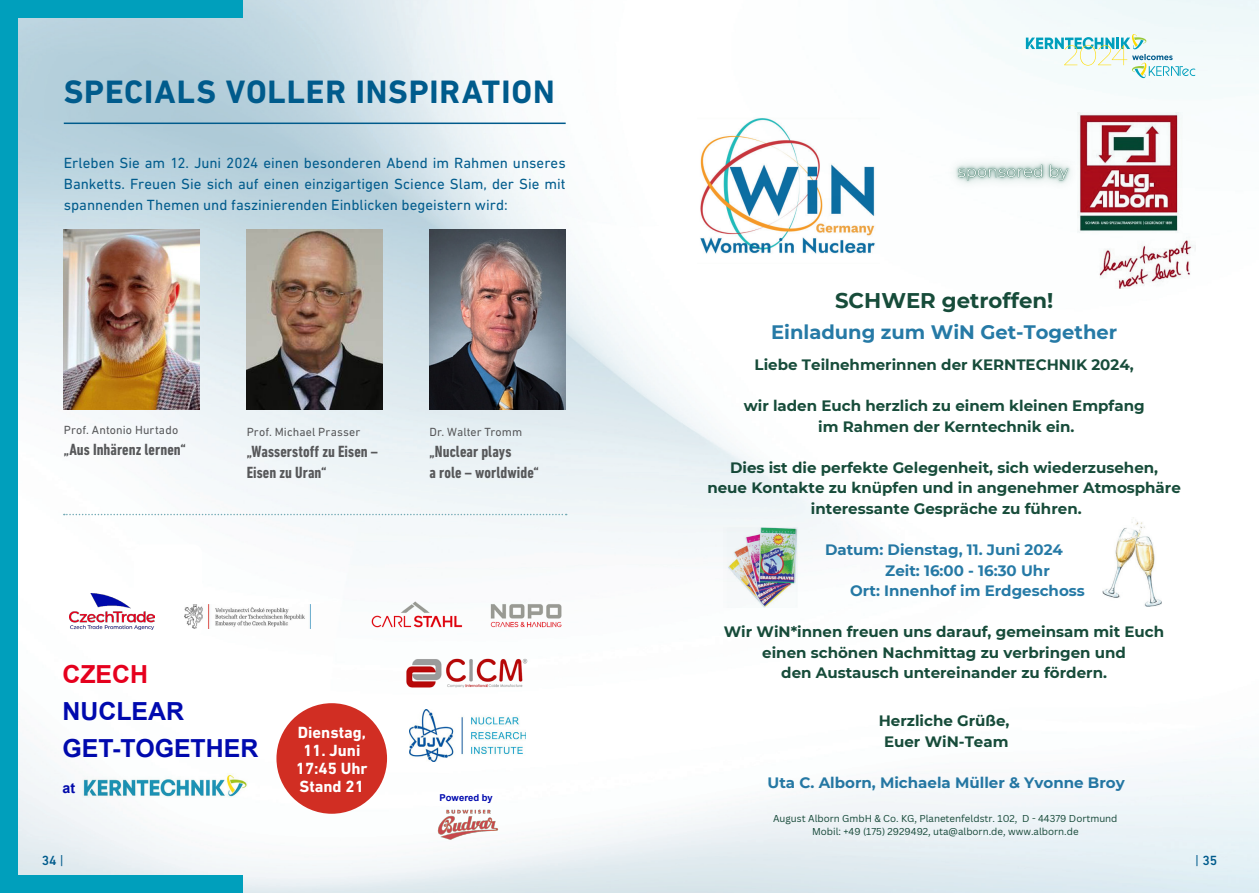
<style>
.page{position:relative;width:1259px;height:893px;background:#fff}
.page>*{position:absolute;margin:0;border:0;box-sizing:border-box;transform-origin:0 0}
.KT_Head_3_Programm_Bold{font:700 33px "DIN Next LT Pro";letter-spacing:.025em;color:#005b8c}
.t1{font:700 24.9px/36.8px "Arial";color:#000aaf}
.t2{font:700 24.9px "Arial";color:#e6001e}
.t3{font:700 21.3px "Montserrat";color:#174c3a}
.t4{font:700 19.5px "Montserrat";color:#267aa6}
.LaufText_LiBü_OHNE_ausrichten{font:700 condensed 16.5px/21px "DIN Next LT Pro";color:#57585a}
.t5{font:700 16.5px/18px "DIN Next LT Pro";color:#fff;text-align:center}
.t6{font:700 15px/20.5px "Montserrat";color:#174c3a;text-align:center}
.LaufText_LiBü_OHNE_ausrichten-2{font:15px/21px "DIN Next LT Pro";color:#005b8c;text-align:justify}
.t7{font:700 15px "Montserrat";color:#267aa6}
.t8{font:700 14.25px "Arial";color:#000aaf}
.t9{font:500 13.5px "DIN Next LT Pro";color:#005b8c}
.LaufText_LiBü_OHNE_ausrichten-3{font:12px "DIN Next LT Pro";letter-spacing:.01em;color:#57585a}
.t10{font:9.75px/13.5px "Canva Sans";color:#174c3a;text-align:center}
.t11{font:700 9.45px "Arial";color:#000aaf}
.s1{font-weight:400}
</style>
<div class="page">
<img style="left:17px;top:0;width:1242px;height:893px">
<div style="left:0;top:876px;width:242px;height:17px;background:#009fbc"></div>
<div style="left:0;top:0;width:242px;height:17px;background:#009fbc"></div>
<div style="left:0;top:0;width:17px;height:893px;background:#009fbc"></div>
<svg style="left:1026px;top:34px;width:169px;height:45px"></svg>
<hr style="left:64px;top:123px;width:502px;height:1px;background:#005b8c">
<div style="left:134px;top:544px;width:68px;height:94px;background:#fff;border-radius:9px"></div>
<div style="left:693px;top:103px;width:502px;height:738px;background:#fff"></div>
<img style="left:1077px;top:113px;width:117px;height:176px">
<img style="left:723px;top:527px;width:75px;height:81px">
<img style="left:1102px;top:517px;width:59px;height:89px">
<img style="left:700px;top:118px;width:175px;height:136px">
<img style="left:953px;top:140px;width:137px;height:64px">
<div style="left:25px;top:559px;width:569px;height:320px;background:#fff"></div>
<img style="left:69px;top:593px;width:85px;height:37px">
<img style="left:426px;top:809px;width:83px;height:69px">
<img style="left:184px;top:605px;width:126px;height:23px">
<img style="left:371px;top:601px;width:191px;height:27px">
<img style="left:406px;top:658px;width:122px;height:30px">
<img style="left:410px;top:710px;width:115px;height:52px">
<img style="left:83px;top:773px;width:164px;height:25px">
<svg style="left:64px;top:514px;width:503px;height:1px"></svg>
<img style="left:64px;top:229px;width:136px;height:180px">
<img style="left:247px;top:229px;width:136px;height:180px">
<img style="left:429px;top:229px;width:137px;height:180px">
<div style="left:276px;top:703px;width:111px;height:111px;background:#d12e23;border-radius:50%"></div>
<p class="KT_Head_3_Programm_Bold" style="left:64px;top:73px;width:492px">SPECIALS VOLLER INSPIRATION</p>
<p class="LaufText_LiBü_OHNE_ausrichten-2" style="left:64px;top:153px;width:503px">Erleben Sie am 12. Juni 2024 einen besonderen Abend im Rahmen unseres Banketts. Freuen Sie sich auf einen einzigartigen Science Slam, der Sie mit spannenden Themen und faszinierenden Einblicken begeistern wird:</p>
<p class="LaufText_LiBü_OHNE_ausrichten-3" style="left:64px;top:423px;width:116px">Prof. Antonio Hurtado</p>
<p class="LaufText_LiBü_OHNE_ausrichten" style="left:64px;top:439px;width:124px">„Aus Inhärenz lernen“</p>
<p class="LaufText_LiBü_OHNE_ausrichten-3" style="left:247px;top:425px;width:115px">Prof. Michael Prasser</p>
<p class="LaufText_LiBü_OHNE_ausrichten" style="left:247px;top:441px;width:133px">„Wasserstoff zu Eisen –<br>Eisen zu Uran“</p>
<p class="LaufText_LiBü_OHNE_ausrichten-3" style="left:429px;top:425px;width:94px">Dr. Walter Tromm</p>
<p class="LaufText_LiBü_OHNE_ausrichten" style="left:429px;top:441px;width:111px">„Nuclear plays<br>a role – worldwide“</p>
<h2 class="t2" style="left:62px;top:658px;width:87px">CZECH</h2>
<h2 class="t1" style="left:62px;top:694px;width:197px">NUCLEAR<br>GET-TOGETHER</h2>
<p class="t8" style="left:62px;top:778px;width:14px">at</p>
<p class="t5" style="left:298px;top:723px;width:70px">Dienstag,</p>
<p class="t5" style="left:296px;top:741px;width:73px">11. Juni<br>17:45 Uhr<br>Stand 21</p>
<p class="t11" style="left:439px;top:792px;width:55px">Powered by</p>
<h3 class="t3" style="left:835px;top:285px;width:220px">SCHWER getroffen!</h3>
<h3 class="t4" style="left:771px;top:318px;width:347px">Einladung zum WiN Get-Together</h3>
<p class="t6" style="left:754px;top:353px;width:380px">Liebe Teilnehmerinnen der KERNTECHNIK 2024,</p>
<p class="t6" style="left:743px;top:395px;width:402px">wir laden Euch herzlich zu einem kleinen Empfang im Rahmen der Kerntechnik ein.</p>
<p class="t6" style="left:707px;top:456px;width:475px">Dies ist die perfekte Gelegenheit, sich wiederzusehen,<br>neue Kontakte zu knüpfen und in angenehmer Atmosphäre interessante Gespräche zu führen.</p>
<p class="t7" style="left:825px;top:539px;width:239px">Datum: Dienstag, 11. Juni 2024</p>
<p class="t7" style="left:885px;top:559px;width:166px">Zeit: 16:00 - 16:30 Uhr</p>
<p class="t7" style="left:850px;top:580px;width:236px">Ort: Innenhof im Erdgeschoss</p>
<p class="t6" style="left:724px;top:621px;width:442px">Wir WiN*innen freuen uns darauf, gemeinsam mit Euch einen schönen Nachmittag zu verbringen und<br>den Austausch untereinander zu fördern.</p>
<p class="t6" style="left:879px;top:710px;width:132px">Herzliche Grüße,<br>Euer WiN-Team</p>
<p class="t7" style="left:767px;top:772px;width:359px">Uta C. Alborn, Michaela Müller &amp; Yvonne Broy</p>
<p class="t10" style="left:773px;top:812px;width:346px">August Alborn GmbH &amp; Co. KG, Planetenfeldstr. 102, D - 44379 Dortmund<br>Mobil: +49 (175) 2929492, uta@alborn.de, www.alborn.de</p>
<p class="t9" style="left:42px;top:853px;width:24px">34 <span class="s1">|</span></p>
<p class="t9" style="left:1195px;top:853px;width:24px"><span class="s1">|</span> 35</p>
</div>
